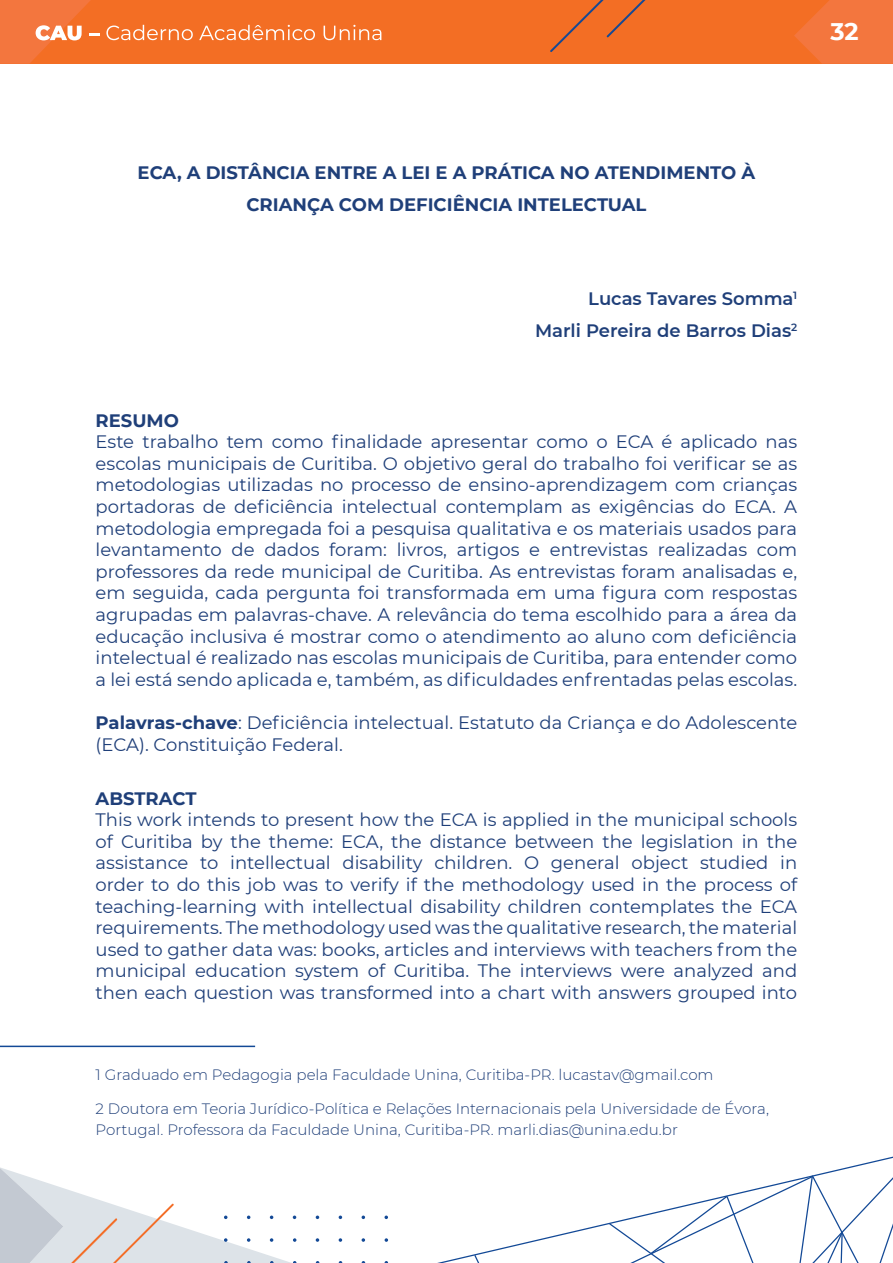
<style>
.page{position:relative;width:893px;height:1263px;background:#fff}
.page>*{position:absolute;margin:0;border:0;box-sizing:border-box;transform-origin:0 0}
.t1{font:700 24px "Montserrat";color:#fff}
.t2{font:18px/21.6px "Montserrat";color:#1f3f79;text-align:justify}
.t3{font:700 18px/31.5px "Montserrat";color:#1f3f79;text-align:center}
.t4{font:600 18px/31.5px "Montserrat";color:#1f3f79;text-align:right}
.t5{font:300 15px/21px "Montserrat";color:#1f3f79}
.s1{font-weight:700}
</style>
<div class="page">
<div style="left:0;top:0;width:893px;height:64px;background:#f36e24"></div>
<svg style="left:794px;top:0;width:99px;height:64px"></svg>
<svg style="left:0;top:0;width:99px;height:64px"></svg>
<svg style="left:106px;top:25px;width:87px;height:15px"></svg>
<svg style="left:199px;top:25px;width:116px;height:15px"></svg>
<svg style="left:324px;top:25px;width:57px;height:15px"></svg>
<svg style="left:550px;top:0;width:96px;height:52px"></svg>
<svg style="left:437px;top:1156px;width:456px;height:107px"></svg>
<svg style="left:474px;top:1255px;width:5px;height:8px"></svg>
<svg style="left:609px;top:1175px;width:284px;height:88px"></svg>
<svg style="left:316px;top:1215px;width:3px;height:4px"></svg>
<svg style="left:339px;top:1215px;width:3px;height:4px"></svg>
<svg style="left:362px;top:1215px;width:3px;height:4px"></svg>
<svg style="left:384px;top:1215px;width:4px;height:4px"></svg>
<svg style="left:316px;top:1238px;width:3px;height:4px"></svg>
<svg style="left:339px;top:1238px;width:3px;height:4px"></svg>
<svg style="left:362px;top:1238px;width:3px;height:4px"></svg>
<svg style="left:385px;top:1238px;width:3px;height:4px"></svg>
<svg style="left:0;top:1167px;width:296px;height:96px"></svg>
<hr style="left:0;top:1045px;width:255px;height:2px;background:#134996">
<h1 class="t1" style="left:830px;top:14px;width:30px">32</h1>
<p class="t3" style="left:138px;top:156px;width:619px">ECA, A DISTÂNCIA ENTRE A LEI E A PRÁTICA NO ATENDIMENTO À<br>CRIANÇA COM DEFICIÊNCIA INTELECTUAL</p>
<p class="t4" style="left:535px;top:282px;width:264px">Lucas Tavares Somma<sup>1<br></sup>Marli Pereira de Barros Dias<sup>2</sup></p>
<p class="t3" style="left:96px;top:403px;width:85px">RESUMO</p>
<p class="t2" style="left:96px;top:430px;width:703px">Este trabalho tem como finalidade apresentar como o ECA é aplicado nas escolas municipais de Curitiba. O objetivo geral do trabalho foi verificar se as metodologias utilizadas no processo de ensino-aprendizagem com crianças portadoras de deficiência intelectual contemplam as exigências do ECA. A metodologia empregada foi a pesquisa qualitativa e os materiais usados para levantamento de dados foram: livros, artigos e entrevistas realizadas com professores da rede municipal de Curitiba. As entrevistas foram analisadas e, em seguida, cada pergunta foi transformada em uma figura com respostas agrupadas em palavras-chave. A relevância do tema escolhido para a área da educação inclusiva é mostrar como o atendimento ao aluno com deficiência intelectual é realizado nas escolas municipais de Curitiba, para entender como a lei está sendo aplicada e, também, as dificuldades enfrentadas pelas escolas.</p>
<p class="t2" style="left:96px;top:711px;width:703px"><span class="s1">Palavras-chave</span>: Deficiência intelectual. Estatuto da Criança e do Adolescente (ECA). Constituição Federal.</p>
<p class="t3" style="left:96px;top:781px;width:103px">ABSTRACT</p>
<p class="t2" style="left:96px;top:808px;width:703px">This work intends to present how the ECA is applied in the municipal schools of Curitiba by the theme: ECA, the distance between the legislation in the assistance to intellectual disability children. O general object studied in order to do this job was to verify if the methodology used in the process of teaching-learning with intellectual disability children contemplates the ECA requirements. The methodology used was the qualitative research, the material used to gather data was: books, articles and interviews with teachers from the municipal education system of Curitiba. The interviews were analyzed and then each question was transformed into a chart with answers grouped into</p>
<p class="t5" style="left:96px;top:1064px;width:619px">1 Graduado em Pedagogia pela Faculdade Unina, Curitiba-PR. lucastav@gmail.com</p>
<p class="t5" style="left:96px;top:1098px;width:675px">2 Doutora em Teoria Jurídico-Política e Relações Internacionais pela Universidade de Évora,<br>Portugal. Professora da Faculdade Unina, Curitiba-PR. marli.dias@unina.edu.br</p>
</div>
